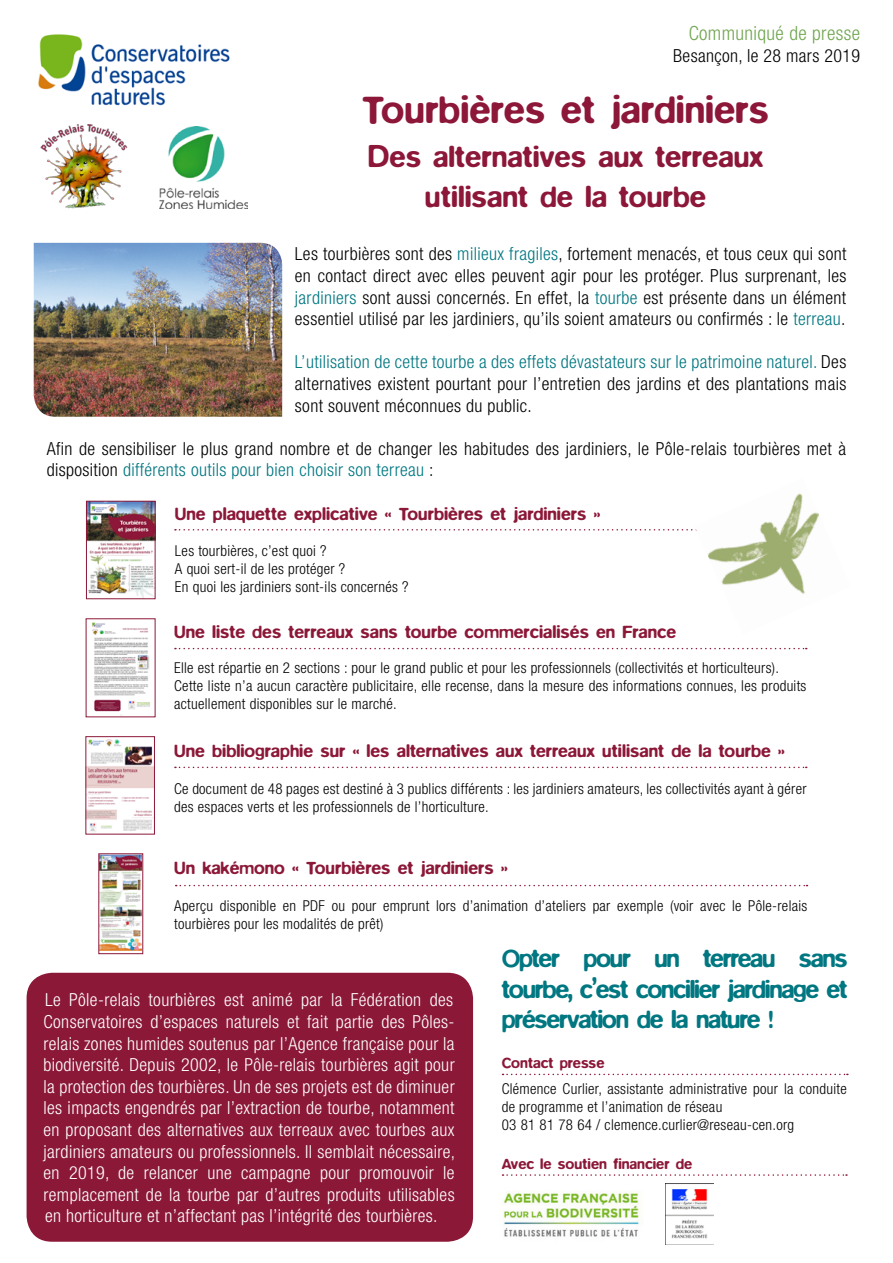
<style>
.page{position:relative;width:893px;height:1263px;background:#fff}
.page>*{position:absolute;margin:0;border:0;box-sizing:border-box;transform-origin:0 0}
.t1{font:500 39px "Blur";color:#8c1738}
.t2{font:500 30px "Blur";color:#8c1738}
.t3{font:500 25.5px/30.6px "Blur";letter-spacing:-.05em;color:#007781;text-align:justify}
.t4{font:300 condensed 19.5px "Helvetica Neue";letter-spacing:.02em;color:#71a650}
.t5{font:300 condensed 18px/21.6px "Helvetica Neue";letter-spacing:.02em;color:#000;text-align:justify}
.t6{font:300 condensed 18px/21.6px "Helvetica Neue";letter-spacing:.02em;color:#fff}
.t7{font:500 18px "Blur";color:#8c1838}
.t8{font:300 condensed 15px/18px "Helvetica Neue";letter-spacing:.02em;color:#000}
.t9{font:500 15px "Blur";color:#8c1838}
.s1{font-size:33px}
.s2{color:#007781}
</style>
<div class="page">
<img style="left:100px;top:855px;width:41px;height:96px">
<img style="left:88px;top:503px;width:65px;height:94px">
<div style="left:86px;top:501px;width:69px;height:98px;border:1px solid #8c1838"></div>
<img style="left:38px;top:34px;width:192px;height:72px">
<img style="left:40px;top:124px;width:88px;height:84px">
<img style="left:34px;top:243px;width:248px;height:174px">
<img style="left:92px;top:622px;width:58px;height:93px">
<svg style="left:175px;top:529px;width:518px;height:1px"></svg>
<svg style="left:175px;top:648px;width:632px;height:1px"></svg>
<svg style="left:175px;top:767px;width:632px;height:1px"></svg>
<svg style="left:176px;top:885px;width:631px;height:1px"></svg>
<div style="left:27px;top:973px;width:446px;height:269px;background:#8c1838;border-radius:26px"></div>
<svg style="left:502px;top:1074px;width:346px;height:1px"></svg>
<svg style="left:502px;top:1174px;width:345px;height:2px"></svg>
<img style="left:695px;top:493px;width:125px;height:101px">
<img style="left:502px;top:1191px;width:141px;height:46px">
<img style="left:666px;top:1183px;width:48px;height:62px">
<img style="left:160px;top:127px;width:87px;height:82px">
<img style="left:87px;top:739px;width:66px;height:93px">
<div style="left:85px;top:736px;width:70px;height:98px;border:1px solid #8c1838"></div>
<p class="t4" style="left:689px;top:22px;width:173px">Communiqué de presse</p>
<p class="t5" style="left:673px;top:44px;width:188px">Besançon, le 28 mars 2019</p>
<p class="t1" style="left:362px;top:87px;width:408px">Tourbières et jardiniers</p>
<p class="t2" style="left:368px;top:140px;width:397px"><span class="s1">D</span>es alternatives aux terreaux</p>
<p class="t2" style="left:425px;top:180px;width:283px">utilisant de la tourbe</p>
<p class="t5" style="left:295px;top:243px;width:553px">Les tourbières sont des <span class="s2">milieux fragiles</span>, fortement menacés, et tous ceux qui sont en contact direct avec elles peuvent agir pour les protéger. Plus surprenant, les <span class="s2">jardiniers</span> sont aussi concernés. En effet, la <span class="s2">tourbe</span> est présente dans un élément essentiel utilisé par les jardiniers, qu’ils soient amateurs ou confirmés : le <span class="s2">terreau</span>.</p>
<p class="t5" style="left:295px;top:351px;width:553px"><span class="s2">L’utilisation de cette tourbe a des effets dévastateurs sur le patrimoine naturel.</span> Des alternatives existent pourtant pour l’entretien des jardins et des plantations mais sont souvent méconnues du public.</p>
<p class="t5" style="left:47px;top:437px;width:801px">Afin de sensibiliser le plus grand nombre et de changer les habitudes des jardiniers, le Pôle-relais tourbières met à disposition <span class="s2">différents outils pour bien choisir son terreau</span> :</p>
<p class="t7" style="left:175px;top:503px;width:427px">Une plaquette explicative « Tourbières et jardiniers »</p>
<p class="t8" style="left:175px;top:541px;width:153px">Les tourbières, c’est quoi ?</p>
<p class="t8" style="left:175px;top:559px;width:172px">A quoi sert-il de les protéger ?</p>
<p class="t8" style="left:175px;top:577px;width:235px">En quoi les jardiniers sont-ils concernés ?</p>
<p class="t7" style="left:174px;top:621px;width:504px">Une liste des terreaux sans tourbe commercialisés en France</p>
<p class="t8" style="left:174px;top:659px;width:606px">Elle est répartie en 2 sections : pour le grand public et pour les professionnels (collectivités et horticulteurs).</p>
<p class="t8" style="left:174px;top:677px;width:634px">Cette liste n’a aucun caractère publicitaire, elle recense, dans la mesure des informations connues, les produits actuellement disponibles sur le marché.</p>
<p class="t7" style="left:174px;top:740px;width:612px">Une bibliographie sur « les alternatives aux terreaux utilisant de la tourbe »</p>
<p class="t8" style="left:174px;top:780px;width:634px">Ce document de 48 pages est destiné à 3 publics différents : les jardiniers amateurs, les collectivités ayant à gérer des espaces verts et les professionnels de l’horticulture.</p>
<p class="t7" style="left:174px;top:857px;width:335px">Un kakémono « Tourbières et jardiniers »</p>
<p class="t8" style="left:174px;top:897px;width:635px">Aperçu disponible en PDF ou pour emprunt lors d’animation d’ateliers par exemple (voir avec le Pôle-relais tourbières pour les modalités de prêt)</p>
<p class="t6" style="left:44px;top:989px;width:413px">Le Pôle-relais tourbières est animé par la Fédération des Conservatoires d’espaces naturels et fait partie des Pôles&shy;relais zones humides soutenus par l’Agence française pour la biodiversité. Depuis 2002, le Pôle-relais tourbières agit pour la protection des tourbières. Un de ses projets est de diminuer les impacts engendrés par l’extraction de tourbe, notamment en proposant des alternatives aux terreaux avec tourbes aux jardiniers amateurs ou professionnels. Il semblait nécessaire, en 2019, de relancer une campagne pour promouvoir le remplacement de la tourbe par d’autres produits utilisables en horticulture et n’affectant pas l’intégrité des tourbières.</p>
<p class="t3" style="left:502px;top:943px;width:347px">Opter pour un terreau sans tourbe, c’est concilier jardinage et préservation de la nature !</p>
<p class="t9" style="left:502px;top:1054px;width:104px">Contact presse</p>
<p class="t8" style="left:502px;top:1080px;width:346px">Clémence Curlier, assistante administrative pour la conduite de programme et l’animation de réseau</p>
<p class="t8" style="left:502px;top:1116px;width:294px">03 81 81 78 64 / clemence.curlier@reseau-cen.org</p>
<p class="t9" style="left:502px;top:1155px;width:192px">Avec le soutien financier de</p>
</div>
